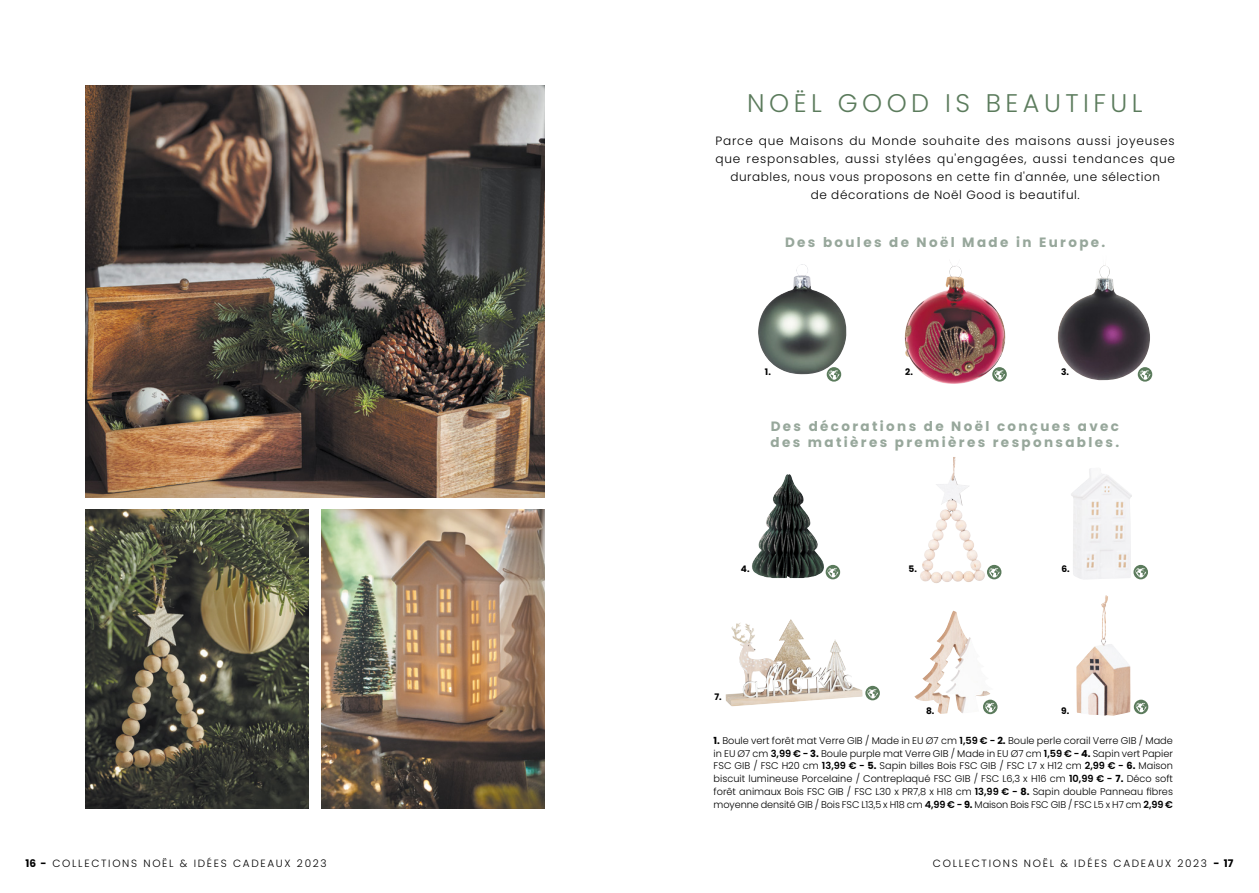
<style>
.page{position:relative;width:1259px;height:893px;background:#fff}
.page>*{position:absolute;margin:0;border:0;box-sizing:border-box;transform-origin:0 0}
.t1{font:300 25.5px "Poppins";letter-spacing:.175em;color:#5b7b5c}
.t2{font:700 13.5px/16.2px "Poppins";letter-spacing:.175em;color:#97a79b}
.t3{font:300 12px/18px "Poppins";letter-spacing:.065em;color:#000;text-align:center}
.t4{font:300 10.5px "Poppins";letter-spacing:.16em;color:#000}
.t5{font:300 9.75px/12.8px "Poppins";letter-spacing:-.01em;color:#000;text-align:justify}
.t6{font:700 9px "Poppins";color:#000}
.s1{font-weight:700}
.s2{font-weight:600}
</style>
<div class="page">
<img style="left:1071px;top:468px;width:61px;height:111px">
<img style="left:752px;top:474px;width:72px;height:104px">
<img style="left:904px;top:262px;width:101px;height:122px">
<img style="left:1076px;top:595px;width:54px;height:121px">
<img style="left:758px;top:264px;width:89px;height:111px">
<img style="left:920px;top:457px;width:65px;height:126px">
<img style="left:85px;top:509px;width:224px;height:299px">
<img style="left:321px;top:509px;width:224px;height:299px">
<img style="left:85px;top:85px;width:460px;height:413px">
<img style="left:1057px;top:265px;width:93px;height:117px">
<img style="left:914px;top:611px;width:78px;height:103px">
<img style="left:736px;top:619px;width:55px;height:42px">
<svg style="left:826px;top:367px;width:15px;height:15px"></svg>
<svg style="left:828px;top:370px;width:11px;height:10px"></svg>
<svg style="left:992px;top:367px;width:14px;height:15px"></svg>
<svg style="left:994px;top:370px;width:11px;height:10px"></svg>
<svg style="left:1137px;top:367px;width:15px;height:15px"></svg>
<svg style="left:1139px;top:370px;width:11px;height:10px"></svg>
<svg style="left:825px;top:565px;width:15px;height:14px"></svg>
<svg style="left:827px;top:568px;width:11px;height:9px"></svg>
<div style="left:987px;top:565px;width:14px;height:14px;background:#5b7b5c;border-radius:50%"></div>
<svg style="left:989px;top:568px;width:10px;height:9px"></svg>
<svg style="left:1133px;top:565px;width:15px;height:14px"></svg>
<svg style="left:1135px;top:568px;width:11px;height:9px"></svg>
<svg style="left:865px;top:686px;width:15px;height:14px"></svg>
<svg style="left:867px;top:689px;width:11px;height:9px"></svg>
<div style="left:983px;top:700px;width:14px;height:14px;background:#5b7b5c;border-radius:50%"></div>
<svg style="left:985px;top:703px;width:10px;height:9px"></svg>
<svg style="left:1133px;top:700px;width:15px;height:14px"></svg>
<svg style="left:1135px;top:703px;width:11px;height:9px"></svg>
<p class="t1" style="left:747px;top:88px;width:397px">NOËL GOOD IS BEAUTIFUL</p>
<p class="t3" style="left:715px;top:132px;width:461px">Parce que Maisons du Monde souhaite des maisons aussi joyeuses que responsables, aussi stylées qu'engagées, aussi tendances que durables, nous vous proposons en cette fin d'année, une sélection</p>
<p class="t3" style="left:810px;top:186px;width:270px">de décorations de Noël Good is beautiful.</p>
<p class="t2" style="left:785px;top:235px;width:322px">Des boules de Noël Made in Europe.</p>
<p class="t6" style="left:765px;top:367px;width:7px">1.</p>
<p class="t6" style="left:905px;top:367px;width:9px">2.</p>
<p class="t6" style="left:1061px;top:367px;width:9px">3.</p>
<p class="t2" style="left:770px;top:418px;width:350px">Des décorations de Noël conçues avec des matières premières responsables.</p>
<p class="t6" style="left:741px;top:564px;width:10px">4.</p>
<p class="t6" style="left:908px;top:564px;width:10px">5.</p>
<p class="t6" style="left:1061px;top:564px;width:10px">6.</p>
<p class="t6" style="left:714px;top:691px;width:9px">7.</p>
<p class="t6" style="left:926px;top:705px;width:10px">8.</p>
<p class="t6" style="left:1061px;top:705px;width:10px">9.</p>
<p class="t5" style="left:713px;top:734px;width:461px"><span class="s1">1.</span> Boule vert forêt mat Verre GIB / Made in EU Ø7 cm <span class="s2">1,59 € -</span> <span class="s1">2.</span> Boule perle corail Verre GIB / Made in EU Ø7 cm <span class="s2">3,99 € -</span> <span class="s1">3.</span> Boule purple mat Verre GIB / Made in EU Ø7 cm <span class="s2">1,59 € -</span> <span class="s1">4.</span> Sapin vert Papier FSC GIB / FSC H20 cm <span class="s2">13,99 € -</span> <span class="s1">5.</span> Sapin billes Bois FSC GIB / FSC L7 x H12 cm <span class="s2">2,99 € -</span> <span class="s1">6.</span> Maison biscuit lumineuse Porcelaine / Contreplaqué FSC GIB / FSC L6,3 x H16 cm <span class="s2">10,99 € -</span> <span class="s1">7.</span> Déco soft forêt animaux Bois FSC GIB / FSC L30 x PR7,8 x H18 cm <span class="s2">13,99 € -</span> <span class="s1">8.</span> Sapin double Panneau fibres moyenne densité GIB / Bois FSC L13,5 x H18 cm <span class="s2">4,99 € -</span> <span class="s1">9.</span> Maison Bois FSC GIB / FSC L5 x H7 cm <span class="s2">2,99 €</span></p>
<p class="t4" style="left:26px;top:858px;width:303px"><span class="s1">16 -</span> COLLECTIONS NOËL &amp; IDÉES CADEAUX 2023</p>
<p class="t4" style="left:933px;top:858px;width:302px">COLLECTIONS NOËL &amp; IDÉES CADEAUX 2023 <span class="s1">- 17</span></p>
</div>
